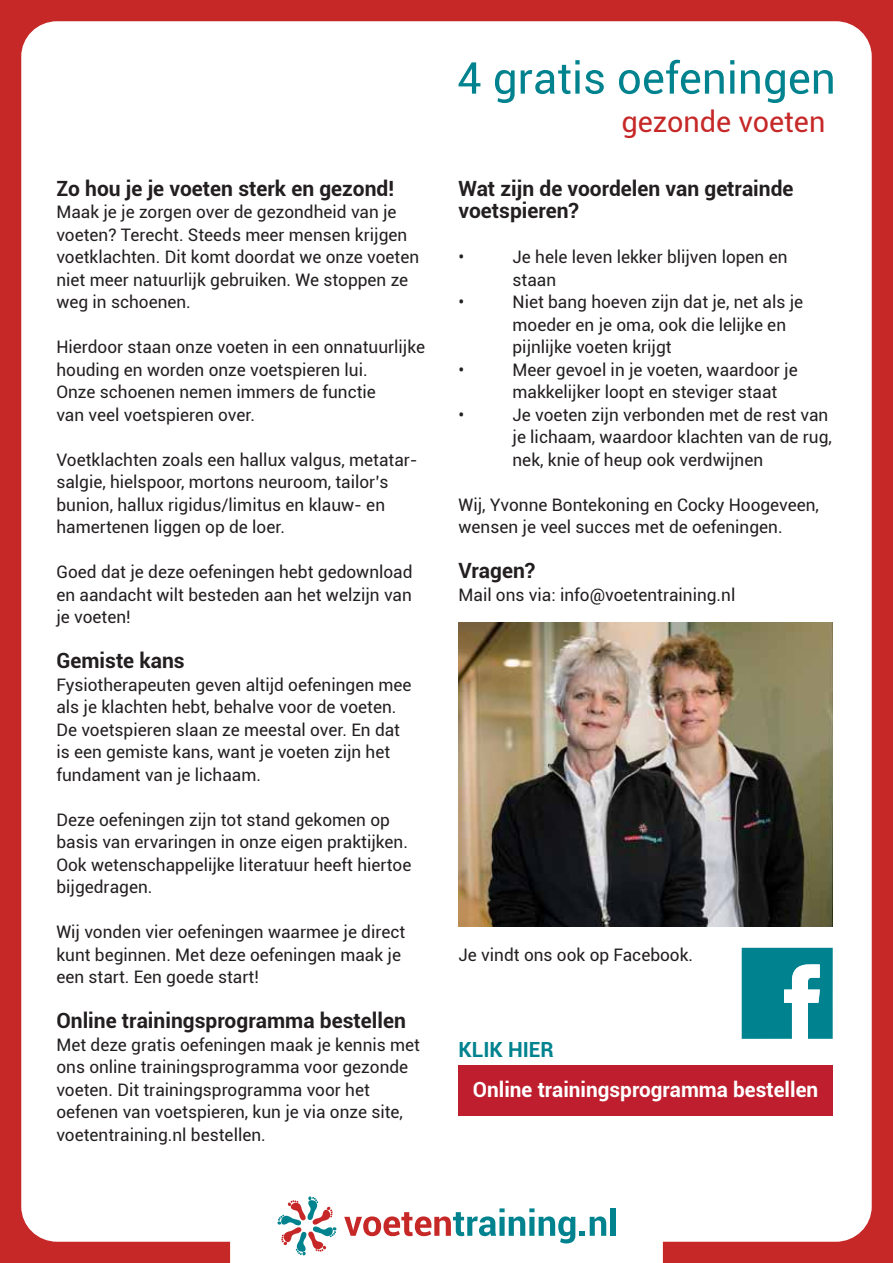
<style>
.page{position:relative;width:893px;height:1263px;background:#c62828}
.page>*{position:absolute;margin:0;border:0;box-sizing:border-box;transform-origin:0 0}
.t1{font:28.8px "Roboto";color:#c62828}
.t2{font:700 21px/22.5px "Roboto";color:#231f20}
.t3{font:700 20.85px "Roboto";color:#fff}
.t4{font:700 20.85px "Roboto";color:#01838f}
.t5{font:17.25px/22.5px "Roboto";color:#231f20}
</style>
<div class="page">
<div style="left:21px;top:21px;width:851px;height:1221px;background:#fff;border-radius:36px"></div>
<svg style="left:230px;top:1196px;width:433px;height:67px"></svg>
<svg style="left:458px;top:62px;width:22px;height:32px"></svg>
<svg style="left:495px;top:70px;width:20px;height:33px"></svg>
<svg style="left:521px;top:60px;width:83px;height:34px"></svg>
<svg style="left:619px;top:60px;width:105px;height:34px"></svg>
<svg style="left:730px;top:70px;width:4px;height:24px"></svg>
<svg style="left:730px;top:60px;width:4px;height:4px"></svg>
<svg style="left:741px;top:70px;width:92px;height:33px"></svg>
<svg style="left:742px;top:948px;width:91px;height:91px"></svg>
<div style="left:458px;top:1066px;width:375px;height:50px;background:#be1e2d"></div>
<img style="left:458px;top:622px;width:375px;height:304px">
<h1 class="t1" style="left:621px;top:102px;width:206px">gezonde voeten</h1>
<p class="t2" style="left:56px;top:176px;width:339px">Zo hou je je voeten sterk en gezond!</p>
<p class="t5" style="left:56px;top:200px;width:364px">Maak je je zorgen over de gezondheid van je voeten? Terecht. Steeds meer mensen krijgen voetklachten. Dit komt doordat we onze voeten niet meer natuurlijk gebruiken. We stoppen ze weg in schoenen.</p>
<p class="t5" style="left:56px;top:335px;width:370px">Hierdoor staan onze voeten in een onnatuurlijke houding en worden onze voetspieren lui.<br>Onze schoenen nemen immers de functie<br>van veel voetspieren over.</p>
<p class="t5" style="left:56px;top:447px;width:363px">Voetklachten zoals een hallux valgus, metatar&shy;salgie, hielspoor, mortons neuroom, tailor’s bunion, hallux rigidus/limitus en klauw- en hamertenen liggen op de loer.</p>
<p class="t5" style="left:56px;top:560px;width:358px;text-align:justify">Goed dat je deze oefeningen hebt gedownload en aandacht wilt besteden aan het welzijn van je voeten!</p>
<p class="t2" style="left:56px;top:648px;width:130px">Gemiste kans</p>
<p class="t5" style="left:56px;top:673px;width:357px">Fysiotherapeuten geven altijd oefeningen mee als je klachten hebt, behalve voor de voeten.<br>De voetspieren slaan ze meestal over. En dat is een gemiste kans, want je voeten zijn het fundament van je lichaam.</p>
<p class="t5" style="left:56px;top:807px;width:356px">Deze oefeningen zijn tot stand gekomen op basis van ervaringen in onze eigen praktijken.<br>Ook wetenschappelijke literatuur heeft hiertoe bijgedragen.</p>
<p class="t5" style="left:56px;top:920px;width:350px">Wij vonden vier oefeningen waarmee je direct kunt beginnen. Met deze oefeningen maak je een start. Een goede start!</p>
<p class="t2" style="left:56px;top:1008px;width:351px">Online trainingsprogramma bestellen</p>
<p class="t5" style="left:56px;top:1033px;width:365px">Met deze gratis oefeningen maak je kennis met ons online trainingsprogramma voor gezonde voeten. Dit trainingsprogramma voor het oefenen van voetspieren, kun je via onze site, voetentraining.nl bestellen.</p>
<p class="t4" style="left:458px;top:1035px;width:97px">KLIK HIER</p>
<p class="t2" style="left:458px;top:176px;width:337px">Wat zijn de voordelen van getrainde voetspieren?</p>
<p class="t5" style="left:458px;top:245px;width:7px">•</p>
<p class="t5" style="left:512px;top:245px;width:277px">Je hele leven lekker blijven lopen en staan</p>
<p class="t5" style="left:458px;top:290px;width:7px">•</p>
<p class="t5" style="left:512px;top:290px;width:292px">Niet bang hoeven zijn dat je, net als je moeder en je oma, ook die lelijke en pijnlijke voeten krijgt</p>
<p class="t5" style="left:458px;top:357px;width:7px">•</p>
<p class="t5" style="left:512px;top:357px;width:287px">Meer gevoel in je voeten, waardoor je makkelijker loopt en steviger staat</p>
<p class="t5" style="left:458px;top:402px;width:7px">•</p>
<p class="t5" style="left:512px;top:402px;width:321px">Je voeten zijn verbonden met de rest van je lichaam, waardoor klachten van de rug, nek, knie of heup ook verdwijnen</p>
<p class="t5" style="left:458px;top:492px;width:362px">Wij, Yvonne Bontekoning en Cocky Hoogeveen, wensen je veel succes met de oefeningen.</p>
<p class="t2" style="left:458px;top:558px;width:78px">Vragen?</p>
<p class="t5" style="left:458px;top:583px;width:278px">Mail ons via: info@voetentraining.nl</p>
<p class="t5" style="left:458px;top:943px;width:236px">Je vindt ons ook op Facebook.</p>
<p class="t3" style="left:473px;top:1075px;width:347px">Online trainingsprogramma bestellen</p>
</div>
